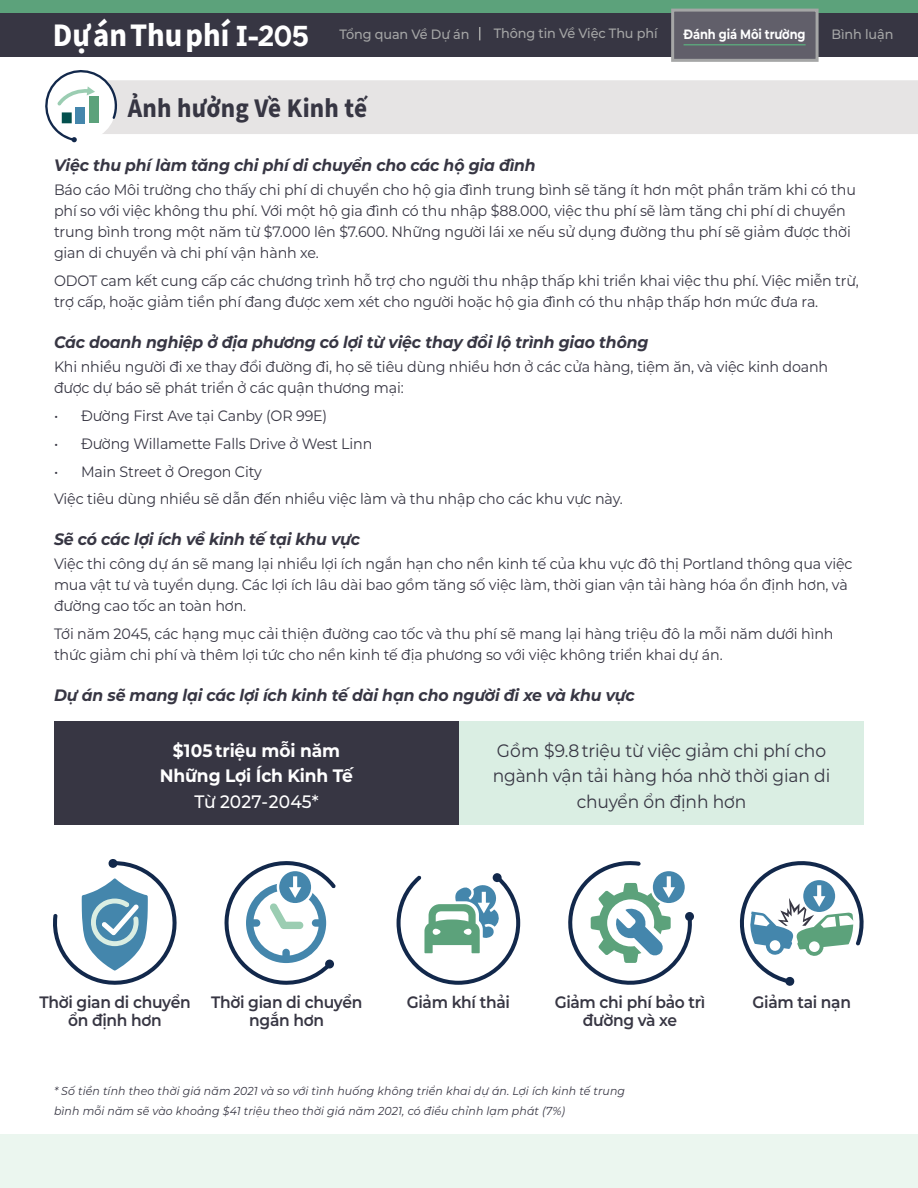
<style>
.page{position:relative;width:918px;height:1188px;background:#fff}
.page>*{position:absolute;margin:0;border:0;box-sizing:border-box;transform-origin:0 0}
.t1{font:700 33px "Source Sans Pro";color:#fff;scale:.93 1}
.t2{font:700 27px "Source Sans Pro";letter-spacing:.01em;color:#373643;scale:.93 1}
.Body{font:18px/25.5px "Montserrat";letter-spacing:-.01em;color:#373643;text-align:center;scale:.95 1}
.Body-2{font:700 18px/25.5px "Montserrat";letter-spacing:-.01em;color:#fff;text-align:center;scale:.95 1}
.t3{font:italic 700 16.5px "Montserrat";letter-spacing:-.01em;color:#373643;scale:.95 1}
.Body-3{font:600 16.5px/18px "Montserrat";letter-spacing:-.02em;color:#373643;text-align:center;scale:.94 1}
.Body-4{font:15px/21px "Montserrat";letter-spacing:-.01em;color:#373643;scale:.95 1}
.t4{font:500 13.5px "Montserrat";letter-spacing:-.01em;color:#a5a6a6;scale:.95 1}
.t5{font:700 13.5px "Montserrat";letter-spacing:-.01em;color:#fff;scale:.85 1}
.Text_Footnote{font:italic 11.55px/19.5px "Montserrat";letter-spacing:.01em;color:#373643;scale:.95 1}
.s1{font-family:"Atkinson Hyperlegible";font-size:30px}
.s2{font-weight:500}
</style>
<div class="page">
<div style="left:0;top:1134px;width:918px;height:54px;background:#ebf6ef"></div>
<div style="left:0;top:0;width:918px;height:57px;background:#5ca27b"></div>
<div style="left:0;top:13px;width:918px;height:43px;background:#373643"></div>
<svg style="left:670px;top:8px;width:150px;height:54px"></svg>
<hr style="left:684px;top:44px;width:122px;height:2px;background:#5ca27b">
<svg style="left:479px;top:27px;width:1px;height:13px"></svg>
<div style="left:118px;top:80px;width:800px;height:54px;background:#e6e4e4"></div>
<svg style="left:45px;top:70px;width:73px;height:73px"></svg>
<div style="left:54px;top:722px;width:405px;height:103px;background:#373643"></div>
<div style="left:459px;top:722px;width:405px;height:103px;background:#daeee3"></div>
<svg style="left:739px;top:861px;width:125px;height:125px"></svg>
<div style="left:493px;top:873px;width:9px;height:9px;background:#12284b;border-radius:50%"></div>
<svg style="left:397px;top:876px;width:123px;height:109px"></svg>
<svg style="left:53px;top:859px;width:124px;height:126px"></svg>
<svg style="left:568px;top:861px;width:126px;height:124px"></svg>
<svg style="left:224px;top:861px;width:112px;height:124px"></svg>
<h1 class="t1" style="left:53px;top:12px;width:277px">Dự án Thu phí <span class="s1">I-2O5</span></h1>
<p class="t4" style="left:340px;top:25px;width:138px">Tổng quan Về Dự án</p>
<p class="t5" style="left:684px;top:24px;width:145px">Đánh giá Môi trường</p>
<p class="t4" style="left:832px;top:25px;width:67px">Bình luận</p>
<p class="t4" style="left:494px;top:24px;width:174px">Thông tin Về Việc Thu phí</p>
<p class="t2" style="left:128px;top:90px;width:259px">Ảnh hưởng Về Kinh tế</p>
<h4 class="t3" style="left:54px;top:153px;width:509px">Việc thu phí làm tăng chi phí di chuyển cho các hộ gia đình</h4>
<p class="Body-4" style="left:54px;top:179px;width:846px">Báo cáo Môi trường cho thấy chi phí di chuyển cho hộ gia đình trung bình sẽ tăng ít hơn một phần trăm khi có thu phí so với việc không thu phí. Với một hộ gia đình có thu nhập $88.000, việc thu phí sẽ làm tăng chi phí di chuyển trung bình trong một năm từ $7.000 lên $7.600. Những người lái xe nếu sử dụng đường thu phí sẽ giảm được thời gian di chuyển và chi phí vận hành xe.</p>
<p class="Body-4" style="left:54px;top:270px;width:849px">ODOT cam kết cung cấp các chương trình hỗ trợ cho người thu nhập thấp khi triển khai việc thu phí. Việc miễn trừ, trợ cấp, hoặc giảm tiền phí đang được xem xét cho người hoặc hộ gia đình có thu nhập thấp hơn mức đưa ra.</p>
<h4 class="t3" style="left:54px;top:330px;width:627px">Các doanh nghiệp ở địa phương có lợi từ việc thay đổi lộ trình giao thông</h4>
<p class="Body-4" style="left:54px;top:356px;width:817px">Khi nhiều người đi xe thay đổi đường đi, họ sẽ tiêu dùng nhiều hơn ở các cửa hàng, tiệm ăn, và việc kinh doanh được dự báo sẽ phát triển ở các quận thương mại:</p>
<p class="Body-4" style="left:54px;top:405px;width:289px">• Đường First Ave tại Canby (OR 99E)</p>
<p class="Body-4" style="left:54px;top:432px;width:337px">• Đường Willamette Falls Drive ở West Linn</p>
<p class="Body-4" style="left:54px;top:460px;width:220px">• Main Street ở Oregon City</p>
<p class="Body-4" style="left:54px;top:488px;width:600px">Việc tiêu dùng nhiều sẽ dẫn đến nhiều việc làm và thu nhập cho các khu vực này.</p>
<h4 class="t3" style="left:54px;top:527px;width:324px">Sẽ có các lợi ích về kinh tế tại khu vực</h4>
<p class="Body-4" style="left:54px;top:553px;width:842px">Việc thi công dự án sẽ mang lại nhiều lợi ích ngắn hạn cho nền kinh tế của khu vực đô thị Portland thông qua việc mua vật tư và tuyển dụng. Các lợi ích lâu dài bao gồm tăng số việc làm, thời gian vận tải hàng hóa ổn định hơn, và đường cao tốc an toàn hơn.</p>
<p class="Body-4" style="left:54px;top:623px;width:822px">Tới năm 2045, các hạng mục cải thiện đường cao tốc và thu phí sẽ mang lại hàng triệu đô la mỗi năm dưới hình thức giảm chi phí và thêm lợi tức cho nền kinh tế địa phương so với việc không triển khai dự án.</p>
<h4 class="t3" style="left:54px;top:683px;width:613px">Dự án sẽ mang lại các lợi ích kinh tế dài hạn cho người đi xe và khu vực</h4>
<p class="Body-2" style="left:160px;top:737px;width:205px">$105 triệu mỗi năm<br>Những Lợi Ích Kinh Tế<br><span class="s2">Từ 2027-2045*</span></p>
<p class="Body" style="left:493px;top:737px;width:357px">Gồm $9.8 triệu từ việc giảm chi phí cho ngành vận tải hàng hóa nhờ thời gian di chuyển ổn định hơn</p>
<p class="Body-3" style="left:39px;top:992px;width:162px">Thời gian di chuyển</p>
<p class="Body-3" style="left:407px;top:992px;width:111px">Giảm khí thải</p>
<p class="Body-3" style="left:68px;top:1010px;width:101px">ổn định hơn</p>
<p class="Body-3" style="left:211px;top:992px;width:162px">Thời gian di chuyển</p>
<p class="Body-3" style="left:753px;top:992px;width:106px">Giảm tai nạn</p>
<p class="Body-3" style="left:249px;top:1010px;width:81px">ngắn hơn</p>
<p class="Body-3" style="left:555px;top:992px;width:162px">Giảm chi phí bảo trì đường và xe</p>
<p class="Text_Footnote" style="left:54px;top:1081px;width:603px">* Số tiền tính theo thời giá năm 2021 và so với tình huống không triển khai dự án. Lợi ích kinh tế trung bình mỗi năm sẽ vào khoảng $41 triệu theo thời giá năm 2021, có điều chỉnh lạm phát (7%)</p>
</div>
